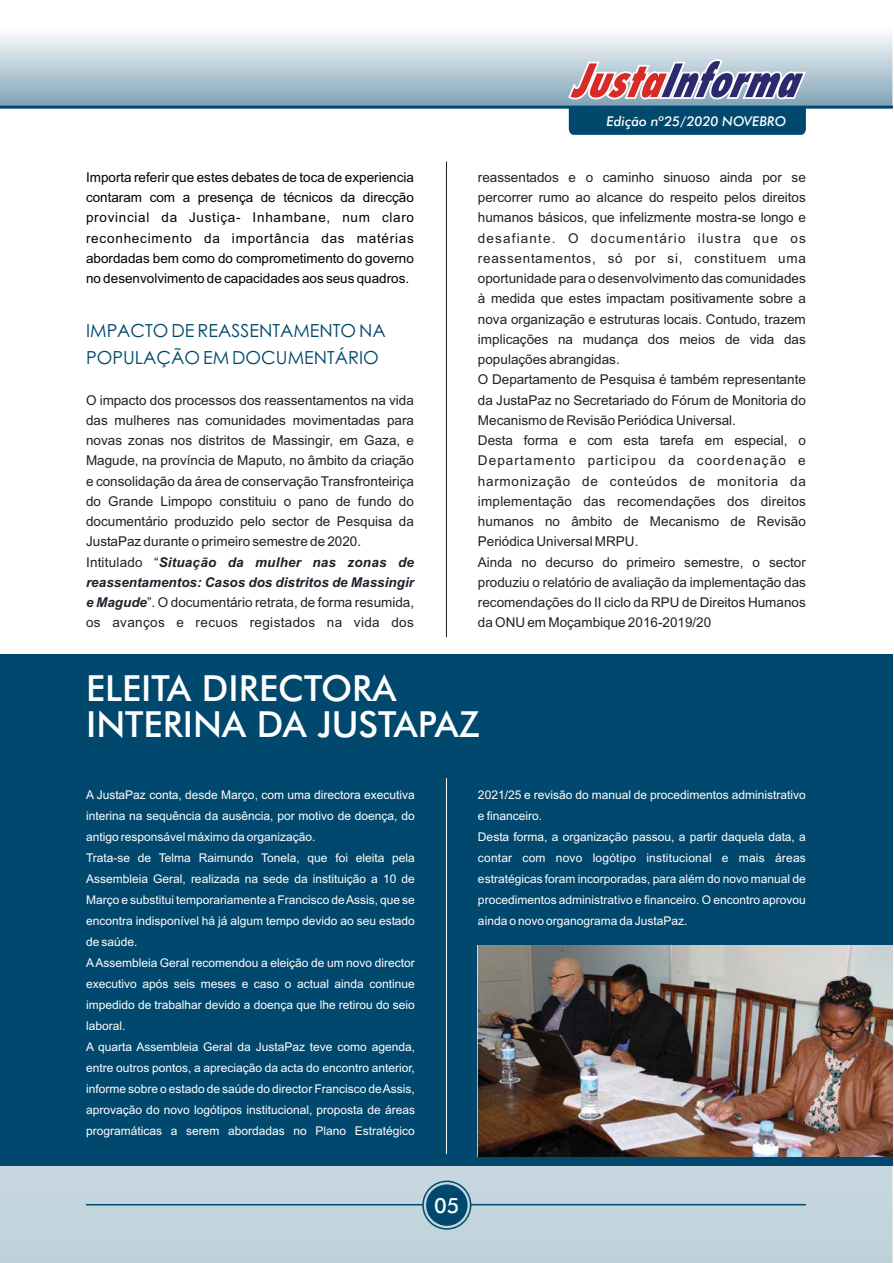
<style>
.page{position:relative;width:894px;height:1263px;background:#fff}
.page>*{position:absolute;margin:0;border:0;box-sizing:border-box;transform-origin:0 0}
.t1{font:36px/36px "Futura Md BT";color:#fff}
.t2{font:21px "Futura Md BT";color:#fff}
.t3{font:18px/27px "Century Gothic";color:#00486d}
.t4{font:13.5px/20.2px "Arial";color:#1e2129}
.t5{font:13.5px/20.2px "Arial";color:#000;text-align:justify}
.t6{font:italic 13.5px "Futura Md BT";color:#fff}
.t7{font:12px/21px "Arial";color:#fff}
.s1{font-weight:700;font-style:italic}
</style>
<div class="page">
<img style="left:0;top:612px;width:893px;height:651px">
<div style="left:0;top:654px;width:893px;height:512px;background:#00486d"></div>
<img style="left:478px;top:946px;width:415px;height:211px">
<div style="left:426px;top:1184px;width:42px;height:42px;background:#00486d;border-radius:50%"></div>
<div style="left:422px;top:1181px;width:49px;height:49px;border:2px solid #00486d;border-radius:50%"></div>
<hr style="left:470px;top:1204px;width:336px;height:1px;background:#00486d">
<hr style="left:86px;top:1204px;width:337px;height:1px;background:#00486d">
<hr style="left:446px;top:162px;width:1px;height:475px;background:#1f1917">
<hr style="left:446px;top:778px;width:1px;height:376px;background:#fff">
<img style="left:0;top:34px;width:893px;height:72px">
<hr style="left:0;top:106px;width:893px;height:3px;background:#00486d">
<div style="left:569px;top:109px;width:237px;height:26px;background:#01486d"></div>
<svg style="left:568px;top:59px;width:238px;height:40px;background:#ab95aa"></svg>
<p class="t5" style="left:86px;top:168px;width:330px">Importa referir que estes debates de toca de experiencia contaram com a presença de técnicos da direcção provincial da Justiça- Inhambane, num claro reconhecimento da importância das matérias abordadas bem como do comprometimento do governo no desenvolvimento de capacidades aos seus quadros.</p>
<h3 class="t3" style="left:86px;top:319px;width:301px">IMPACTO DE REASSENTAMENTO NA<br>POPULAÇÃO EM DOCUMENTÁRIO</h3>
<p class="t4" style="left:86px;top:391px;width:330px">O impacto dos processos dos reassentamentos na vida das mulheres nas comunidades movimentadas para novas zonas nos distritos de Massingir, em Gaza, e Magude, na província de Maputo, no âmbito da criação e consolidação da área de conservação Transfronteiriça do Grande Limpopo constituiu o pano de fundo do documentário produzido pelo sector de Pesquisa da JustaPaz durante o primeiro semestre de 2020.<br>Intitulado “<span class="s1">Situação da mulher nas zonas de reassentamentos: Casos dos distritos de Massingir e Magude</span>”. O documentário retrata, de forma resumida, os avanços e recuos registados na vida dos</p>
<p class="t6" style="left:606px;top:112px;width:181px">Edição nº25/2020 NOVEBRO</p>
<p class="t4" style="left:478px;top:168px;width:330px">reassentados e o caminho sinuoso ainda por se percorrer rumo ao alcance do respeito pelos direitos humanos básicos, que infelizmente mostra-se longo e desafiante. O documentário ilustra que os reassentamentos, só por si, constituem uma oportunidade para o desenvolvimento das comunidades à medida que estes impactam positivamente sobre a nova organização e estruturas locais. Contudo, trazem implicações na mudança dos meios de vida das populações abrangidas.<br>O Departamento de Pesquisa é também representante da JustaPaz no Secretariado do Fórum de Monitoria do Mecanismo de Revisão Periódica Universal.<br>Desta forma e com esta tarefa em especial, o Departamento participou da coordenação e harmonização de conteúdos de monitoria da implementação das recomendações dos direitos humanos no âmbito de Mecanismo de Revisão Periódica Universal MRPU.<br>Ainda no decurso do primeiro semestre, o sector produziu o relatório de avaliação da implementação das recomendações do II ciclo da RPU de Direitos Humanos da ONU em Moçambique 2016-2019/20</p>
<h1 class="t1" style="left:86px;top:674px;width:395px">ELEITA DIRECTORA<br>INTERINA DA JUSTAPAZ</h1>
<p class="t7" style="left:86px;top:786px;width:331px">A JustaPaz conta, desde Março, com uma directora executiva interina na sequência da ausência, por motivo de doença, do antigo responsável máximo da organização.<br>Trata-se de Telma Raimundo Tonela, que foi eleita pela Assembleia Geral, realizada na sede da instituição a 10 de Março e substitui temporariamente a Francisco de Assis, que se encontra indisponível há já algum tempo devido ao seu estado de saúde.<br>AAssembleia Geral recomendou a eleição de um novo director executivo após seis meses e caso o actual ainda continue impedido de trabalhar devido a doença que lhe retirou do seio laboral.<br>A quarta Assembleia Geral da JustaPaz teve como agenda, entre outros pontos, a apreciação da acta do encontro anterior, informe sobre o estado de saúde do director Francisco de Assis, aprovação do novo logótipos institucional, proposta de áreas programáticas a serem abordadas no Plano Estratégico</p>
<p class="t7" style="left:478px;top:786px;width:329px">2021/25 e revisão do manual de procedimentos administrativo e financeiro.<br>Desta forma, a organização passou, a partir daquela data, a contar com novo logótipo institucional e mais áreas estratégicas foram incorporadas, para além do novo manual de procedimentos administrativo e financeiro. O encontro aprovou ainda o novo organograma da JustaPaz.</p>
<h2 class="t2" style="left:434px;top:1192px;width:27px">05</h2>
</div>
